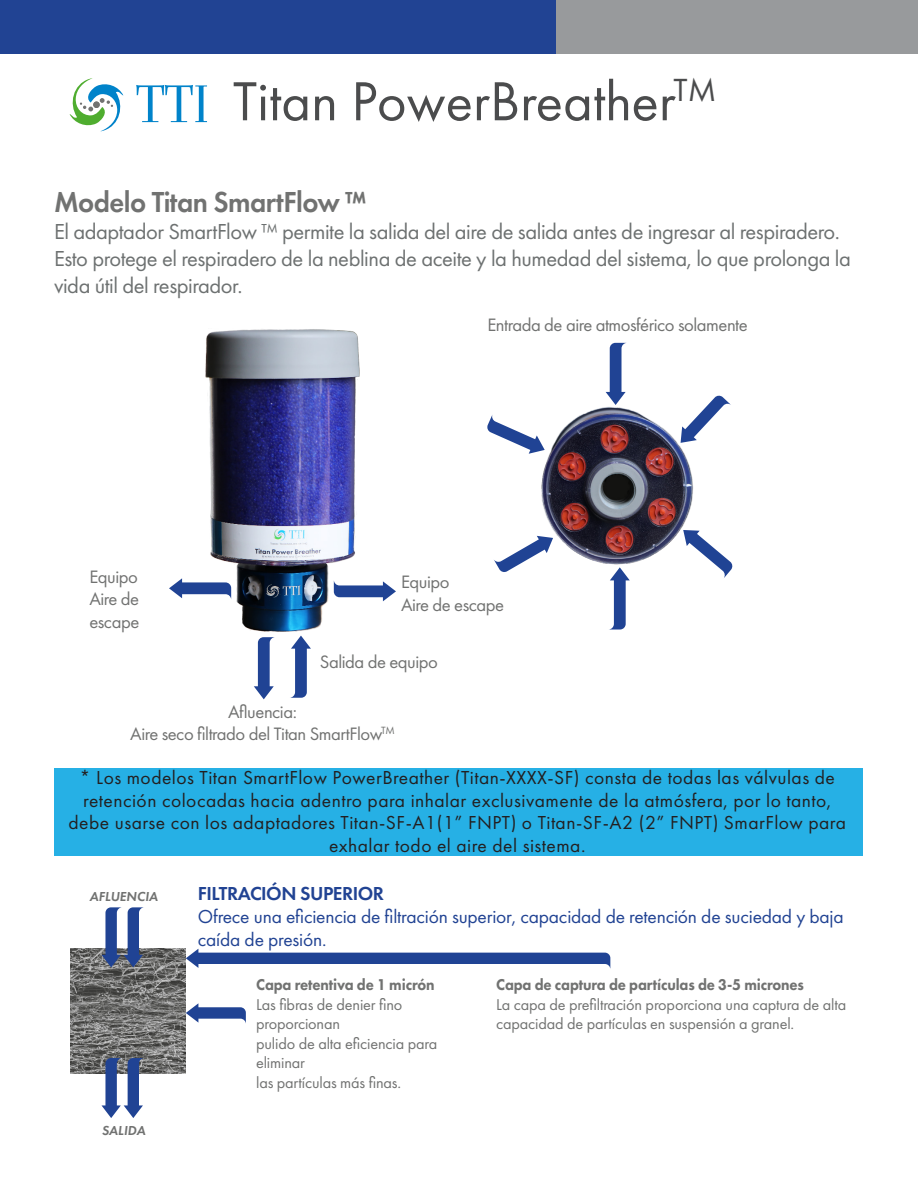
<style>
.page{position:relative;width:918px;height:1188px;background:#fff}
.page>*{position:absolute;margin:0;border:0;box-sizing:border-box;transform-origin:0 0}
.t1{font:57px "Futura PT";color:#4b4c4d}
.t2{font:600 30px "Futura PT";letter-spacing:-.02em;color:#717271;scale:.95 1}
.t3{font:22.5px/27px "Futura PT";letter-spacing:-.02em;color:#6d7171}
.t4{font:19.5px/22.5px "Futura PT";letter-spacing:.025em;color:#231f20;text-align:center}
.t5{font:19.5px/23.4px "Futura PT";letter-spacing:-.01em;color:#214393}
.t6{font:600 19.5px "Futura PT";letter-spacing:-.025em;color:#214393}
.t7{font:18.6px/22.4px "Futura PT";letter-spacing:-.025em;color:#717271}
.t8{font:16.2px/19.5px "Futura PT";letter-spacing:-.01em;color:#717271}
.t9{font:800 16.2px "Futura PT";letter-spacing:-.01em;color:#717271;scale:.92 1}
.t10{font:italic 600 13.5px "Futura PT";color:#717271}
</style>
<div class="page">
<div style="left:0;top:0;width:563px;height:54px;background:#214393"></div>
<div style="left:557px;top:0;width:361px;height:54px;background:#989a9c"></div>
<svg style="left:69px;top:78px;width:55px;height:54px"></svg>
<svg style="left:136px;top:85px;width:71px;height:37px"></svg>
<div style="left:54px;top:768px;width:809px;height:87px;background:#26b0e5"></div>
<img style="left:205px;top:329px;width:154px;height:303px">
<svg style="left:254px;top:637px;width:21px;height:62px"></svg>
<svg style="left:334px;top:580px;width:62px;height:21px"></svg>
<svg style="left:169px;top:578px;width:62px;height:22px"></svg>
<svg style="left:290px;top:636px;width:21px;height:62px"></svg>
<img style="left:70px;top:949px;width:115px;height:124px">
<svg style="left:102px;top:907px;width:42px;height:60px"></svg>
<svg style="left:102px;top:1058px;width:42px;height:60px"></svg>
<svg style="left:186px;top:949px;width:424px;height:19px"></svg>
<svg style="left:186px;top:1003px;width:60px;height:20px"></svg>
<svg style="left:487px;top:415px;width:50px;height:39px"></svg>
<svg style="left:494px;top:540px;width:43px;height:32px"></svg>
<svg style="left:609px;top:567px;width:21px;height:63px"></svg>
<svg style="left:606px;top:343px;width:20px;height:60px"></svg>
<svg style="left:694px;top:395px;width:37px;height:46px"></svg>
<svg style="left:694px;top:530px;width:39px;height:48px"></svg>
<img style="left:537px;top:403px;width:157px;height:162px">
<p class="t1" style="left:233px;top:68px;width:485px">Titan PowerBreather<sup>TM</sup></p>
<p class="t2" style="left:54px;top:183px;width:330px">Modelo Titan SmartFlow ™</p>
<p class="t3" style="left:54px;top:218px;width:788px">El adaptador SmartFlow ™ permite la salida del aire de salida antes de ingresar al respiradero.</p>
<p class="t3" style="left:54px;top:245px;width:799px">Esto protege el respiradero de la neblina de aceite y la humedad del sistema, lo que prolonga la vida útil del respirador.</p>
<p class="t7" style="left:89px;top:566px;width:50px">Equipo</p>
<p class="t7" style="left:89px;top:588px;width:51px">Aire de escape</p>
<p class="t7" style="left:487px;top:313px;width:262px">Entrada de aire atmosférico solamente</p>
<p class="t7" style="left:401px;top:571px;width:50px">Equipo</p>
<p class="t7" style="left:401px;top:593px;width:105px">Aire de escape</p>
<p class="t7" style="left:320px;top:651px;width:120px">Salida de equipo</p>
<p class="t7" style="left:228px;top:700px;width:70px">Afluencia:</p>
<p class="t7" style="left:130px;top:723px;width:266px">Aire seco filtrado del Titan SmartFlow<sup>TM</sup></p>
<p class="t4" style="left:69px;top:766px;width:779px">* Los modelos Titan SmartFlow PowerBreather (Titan-XXXX-SF) consta de todas las válvulas de retención colocadas hacia adentro para inhalar exclusivamente de la atmósfera, por lo tanto, debe usarse con los adaptadores Titan-SF-A1(1” FNPT) o Titan-SF-A2 (2” FNPT) SmarFlow para exhalar todo el aire del sistema.</p>
<p class="t10" style="left:90px;top:888px;width:70px">AFLUENCIA</p>
<p class="t10" style="left:102px;top:1121px;width:45px">SALIDA</p>
<p class="t6" style="left:198px;top:881px;width:188px">FILTRACIÓN SUPERIOR</p>
<p class="t5" style="left:198px;top:905px;width:647px">Ofrece una eficiencia de filtración superior, capacidad de retención de suciedad y baja caída de presión.</p>
<p class="t9" style="left:256px;top:975px;width:195px">Capa retentiva de 1 micrón</p>
<p class="t8" style="left:256px;top:995px;width:148px">Las fibras de denier fino proporcionan</p>
<p class="t8" style="left:256px;top:1034px;width:183px">pulido de alta eficiencia para eliminar</p>
<p class="t8" style="left:256px;top:1073px;width:147px">las partículas más finas.</p>
<p class="t9" style="left:496px;top:975px;width:336px">Capa de captura de partículas de 3-5 micrones</p>
<p class="t8" style="left:496px;top:995px;width:352px">La capa de prefiltración proporciona una captura de alta capacidad de partículas en suspensión a granel.</p>
</div>
